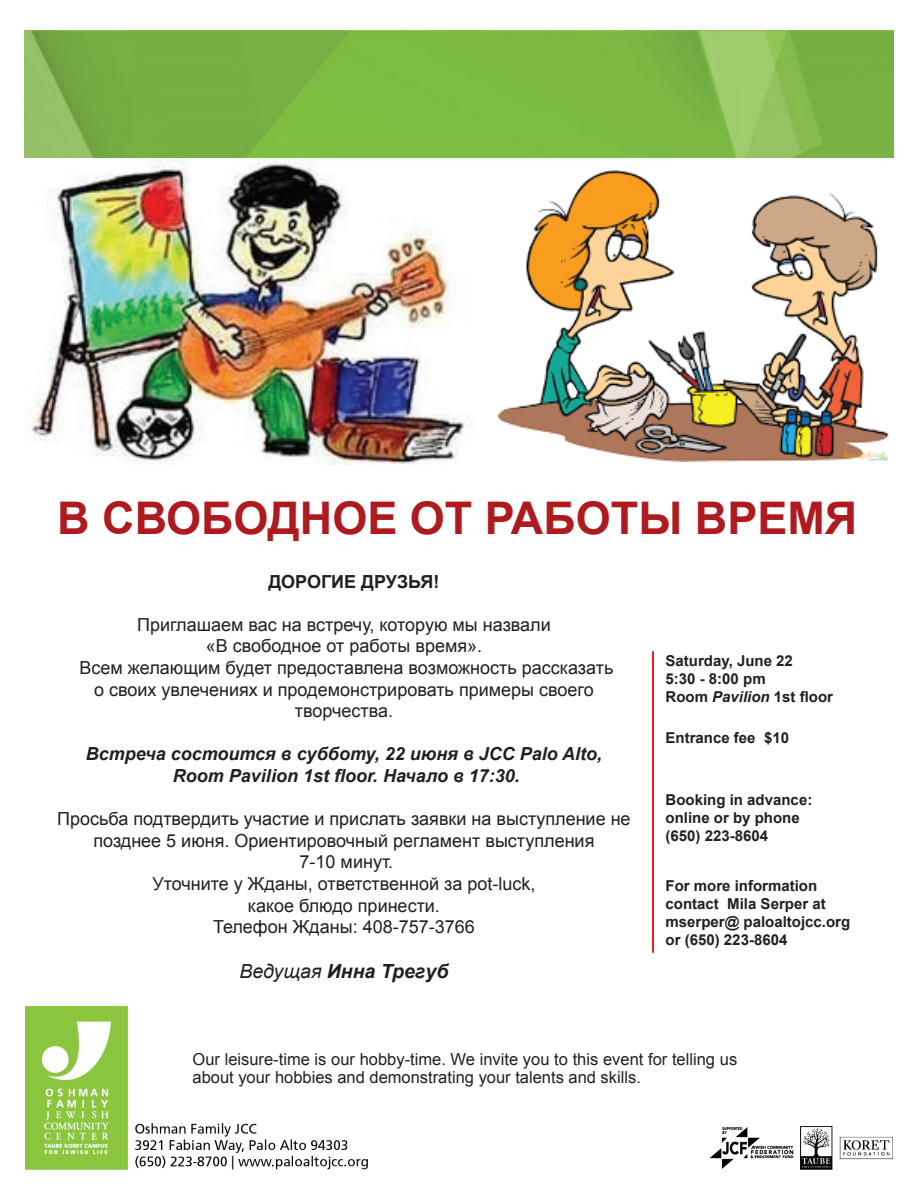
<style>
.page{position:relative;width:918px;height:1188px;background:#fff}
.page>*{position:absolute;margin:0;border:0;box-sizing:border-box;transform-origin:0 0}
.t1{font:700 45px "Arial";color:#ae1a1e}
.t2{font:italic 700 19.5px "Arial";color:#231f20}
.t3{font:18px/21.6px "Arial";color:#231f20;text-align:center}
.t4{font:italic 700 18px/21.6px "Arial";color:#231f20;text-align:center}
.t5{font:700 18px "Arial";color:#231f20}
.t6{font:16.5px/18px "Arial";color:#231f20}
.t7{font:700 15px/18px "Arial";color:#231f20}
.s1{font-weight:400}
.s2{font-style:italic}
</style>
<div class="page">
<img style="left:25px;top:31px;width:868px;height:126px">
<img style="left:652px;top:648px;width:2px;height:310px">
<img style="left:26px;top:1006px;width:866px;height:163px">
<img style="left:28px;top:160px;width:471px;height:304px">
<img style="left:499px;top:170px;width:390px;height:291px">
<h1 class="t1" style="left:57px;top:489px;width:802px">в свободное от работы время</h1>
<p class="t5" style="left:268px;top:569px;width:172px">Дорогие друзья!</p>
<p class="t3" style="left:79px;top:614px;width:535px">Приглашаем вас на встречу, которую мы назвали<br>«В свободное от работы время».<br>Всем желающим будет предоставлена возможность рассказать о своих увлечениях и продемонстрировать примеры своего творчества.</p>
<p class="t4" style="left:86px;top:744px;width:518px">Встреча состоится в субботу, 22 июня в JCC Palo Alto,<br>Room Pavilion 1st floor. Начало в 17:30.</p>
<p class="t3" style="left:57px;top:808px;width:575px">Просьба подтвердить участие и прислать заявки на выступление не позднее 5 июня. Ориентировочный регламент выступления<br>7-10 минут.<br>Уточните у Жданы, ответственной за pot-luck,<br>какое блюдо принести.<br>Телефон Жданы: 408-757-3766</p>
<p class="t2" style="left:239px;top:959px;width:211px"><span class="s1">Ведущая</span> Инна Трегуб</p>
<p class="t7" style="left:666px;top:652px;width:169px">Saturday, June 22<br>5:30 - 8:00 pm<br>Room <span class="s2">Pavilion</span> 1st floor</p>
<p class="t7" style="left:666px;top:729px;width:125px">Entrance fee $10</p>
<p class="t7" style="left:666px;top:792px;width:148px">Booking in advance: online or by phone (650) 223-8604</p>
<p class="t7" style="left:666px;top:877px;width:186px">For more information contact Mila Serper at mserper@ paloaltojcc.org or (650) 223-8604</p>
<p class="t6" style="left:193px;top:1051px;width:546px">Our leisure-time is our hobby-time. We invite you to this event for telling us about your hobbies and demonstrating your talents and skills.</p>
</div>
